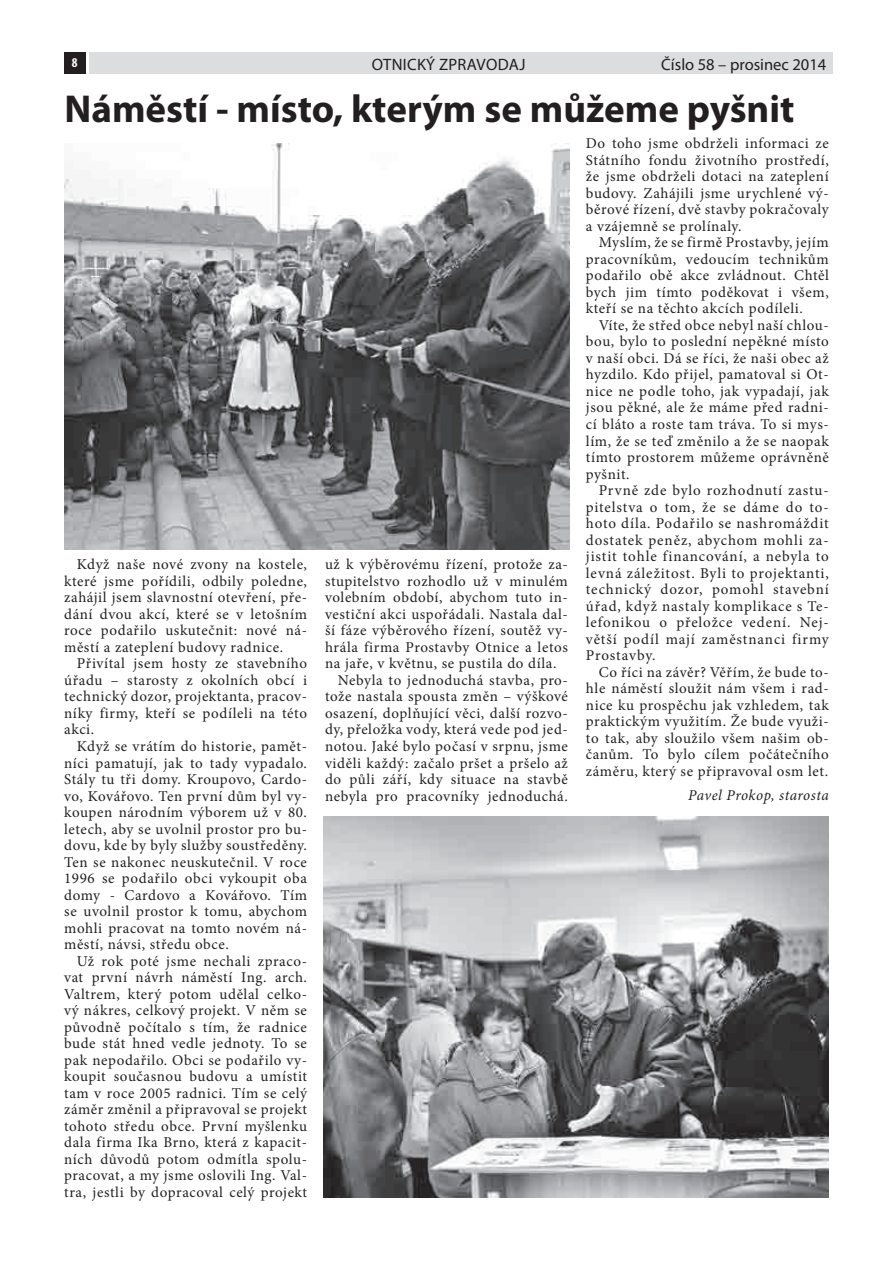
<style>
.page{position:relative;width:893px;height:1263px;background:#fff}
.page>*{position:absolute;margin:0;border:0;box-sizing:border-box;transform-origin:0 0}
.t1{font:700 39px "Myriad Pro";color:#231f20}
.t2{font:16.5px "Myriad Pro";color:#231f20}
.t3{font:16.5px "Myriad Pro";letter-spacing:.02em;color:#231f20}
.t4{font:15px/16.5px "Minion Pro";letter-spacing:.04em;color:#231f20;text-align:justify}
.t5{font:italic 15px "Minion Pro";letter-spacing:.03em;color:#231f20}
.t6{font:700 condensed 13.5px "Myriad Pro";color:#fff}
</style>
<div class="page">
<div style="left:89px;top:52px;width:742px;height:21px;background:#dcdddf"></div>
<div style="left:64px;top:52px;width:21px;height:21px;background:#231f20"></div>
<img style="left:64px;top:144px;width:504px;height:406px">
<img style="left:323px;top:816px;width:504px;height:381px">
<p class="t6" style="left:72px;top:54px;width:7px">8</p>
<p class="t3" style="left:371px;top:54px;width:155px">OTNICKÝ ZPRAVODAJ</p>
<p class="t2" style="left:661px;top:54px;width:166px">ČÍSLO 58 – PROSINEC 2014</p>
<h1 class="t1" style="left:64px;top:83px;width:731px">Náměstí - místo, kterým se můžeme pyšnit</h1>
<p class="t4" style="left:64px;top:556px;width:244px;text-indent:13px">Když naše nové zvony na kostele, které jsme pořídili, odbily poledne, zahájil jsem slavnostní otevření, pře&shy;dání dvou akcí, které se v letošním roce podařilo uskutečnit: nové ná&shy;městí a zateplení budovy radnice.</p>
<p class="t4" style="left:64px;top:655px;width:244px;text-indent:13px">Přivítal jsem hosty ze stavebního úřadu – starosty z okolních obcí i technický dozor, projektanta, pracov&shy;níky firmy, kteří se podíleli na této akci.</p>
<p class="t4" style="left:64px;top:737px;width:244px;text-indent:13px">Když se vrátím do historie, pamět&shy;níci pamatují, jak to tady vypadalo.<br>Stály tu tři domy. Kroupovo, Cardo&shy;vo, Kovářovo. Ten první dům byl vy&shy;koupen národním výborem už v 80. letech, aby se uvolnil prostor pro bu&shy;dovu, kde by byly služby soustředěny.<br>Ten se nakonec neuskutečnil. V roce 1996 se podařilo obci vykoupit oba domy - Cardovo a Kovářovo. Tím se uvolnil prostor k tomu, abychom mohli pracovat na tomto novém ná&shy;městí, návsi, středu obce.</p>
<p class="t4" style="left:64px;top:952px;width:244px;text-indent:13px">Už rok poté jsme nechali zpraco&shy;vat první návrh náměstí Ing. arch.<br>Valtrem, který potom udělal celko&shy;vý nákres, celkový projekt. V něm se původně počítalo s tím, že radnice bude stát hned vedle jednoty. To se pak nepodařilo. Obci se podařilo vy&shy;koupit současnou budovu a umístit tam v roce 2005 radnici. Tím se celý záměr změnil a připravoval se projekt tohoto středu obce. První myšlenku dala firma Ika Brno, která z kapacit&shy;ních důvodů potom odmítla spolu&shy;pracovat, a my jsme oslovili Ing. Val&shy;tra, jestli by dopracoval celý projekt</p>
<p class="t4" style="left:325px;top:556px;width:244px">už k výběrovému řízení, protože za-</p>
<p class="t4" style="left:325px;top:572px;width:244px">stupitelstvo rozhodlo už v minulém</p>
<p class="t4" style="left:325px;top:589px;width:244px">volebním období, abychom tuto in-</p>
<p class="t4" style="left:325px;top:605px;width:244px">vestiční akci uspořádali. Nastala dal-</p>
<p class="t4" style="left:325px;top:622px;width:244px">ší fáze výběrového řízení, soutěž vy-</p>
<p class="t4" style="left:325px;top:638px;width:244px">hrála firma Prostavby Otnice a letos</p>
<p class="t4" style="left:325px;top:655px;width:233px">na jaře, v květnu, se pustila do díla.</p>
<p class="t4" style="left:337px;top:671px;width:231px">Nebyla to jednoduchá stavba, pro-</p>
<p class="t4" style="left:325px;top:688px;width:244px">tože nastala spousta změn – výškové</p>
<p class="t4" style="left:325px;top:704px;width:244px">osazení, doplňující věci, další rozvo-</p>
<p class="t4" style="left:325px;top:721px;width:244px">dy, přeložka vody, která vede pod jed-</p>
<p class="t4" style="left:325px;top:737px;width:244px">notou. Jaké bylo počasí v srpnu, jsme</p>
<p class="t4" style="left:325px;top:754px;width:244px">viděli každý: začalo pršet a pršelo až</p>
<p class="t4" style="left:325px;top:770px;width:244px">do půli září, kdy situace na stavbě</p>
<p class="t4" style="left:325px;top:787px;width:244px">nebyla pro pracovníky jednoduchá.</p>
<p class="t4" style="left:585px;top:135px;width:244px">Do toho jsme obdrželi informaci ze Státního fondu životního prostředí, že jsme obdrželi dotaci na zateplení budovy. Zahájili jsme urychlené vý&shy;běrové řízení, dvě stavby pokračovaly a vzájemně se prolínaly.</p>
<p class="t4" style="left:585px;top:234px;width:244px;text-indent:13px">Myslím, že se firmě Prostavby, jejím pracovníkům, vedoucím technikům podařilo obě akce zvládnout. Chtěl bych jim tímto poděkovat i všem, kteří se na těchto akcích podíleli.</p>
<p class="t4" style="left:585px;top:317px;width:244px;text-indent:13px">Víte, že střed obce nebyl naší chlou&shy;bou, bylo to poslední nepěkné místo v naší obci. Dá se říci, že naši obec až hyzdilo. Kdo přijel, pamatoval si Ot&shy;nice ne podle toho, jak vypadají, jak jsou pěkné, ale že máme před radni&shy;cí bláto a roste tam tráva. To si mys&shy;lím, že se teď změnilo a že se naopak tímto prostorem můžeme oprávněně pyšnit.</p>
<p class="t4" style="left:585px;top:482px;width:244px;text-indent:13px">Prvně zde bylo rozhodnutí zastu&shy;pitelstva o tom, že se dáme do to&shy;hoto díla. Podařilo se nashromáždit dostatek peněz, abychom mohli za&shy;jistit tohle financování, a nebyla to levná záležitost. Byli to projektanti, technický dozor, pomohl stavební úřad, když nastaly komplikace s Te&shy;lefonikou o přeložce vedení. Nej&shy;větší podíl mají zaměstnanci firmy Prostavby.</p>
<p class="t4" style="left:585px;top:663px;width:244px;text-indent:13px">Co říci na závěr? Věřím, že bude to&shy;hle náměstí sloužit nám všem i rad&shy;nice ku prospěchu jak vzhledem, tak praktickým využitím. Že bude využi&shy;to tak, aby sloužilo všem našim ob&shy;čanům. To bylo cílem počátečního záměru, který se připravoval osm let.</p>
<p class="t5" style="left:688px;top:784px;width:142px">Pavel Prokop, starosta</p>
</div>
